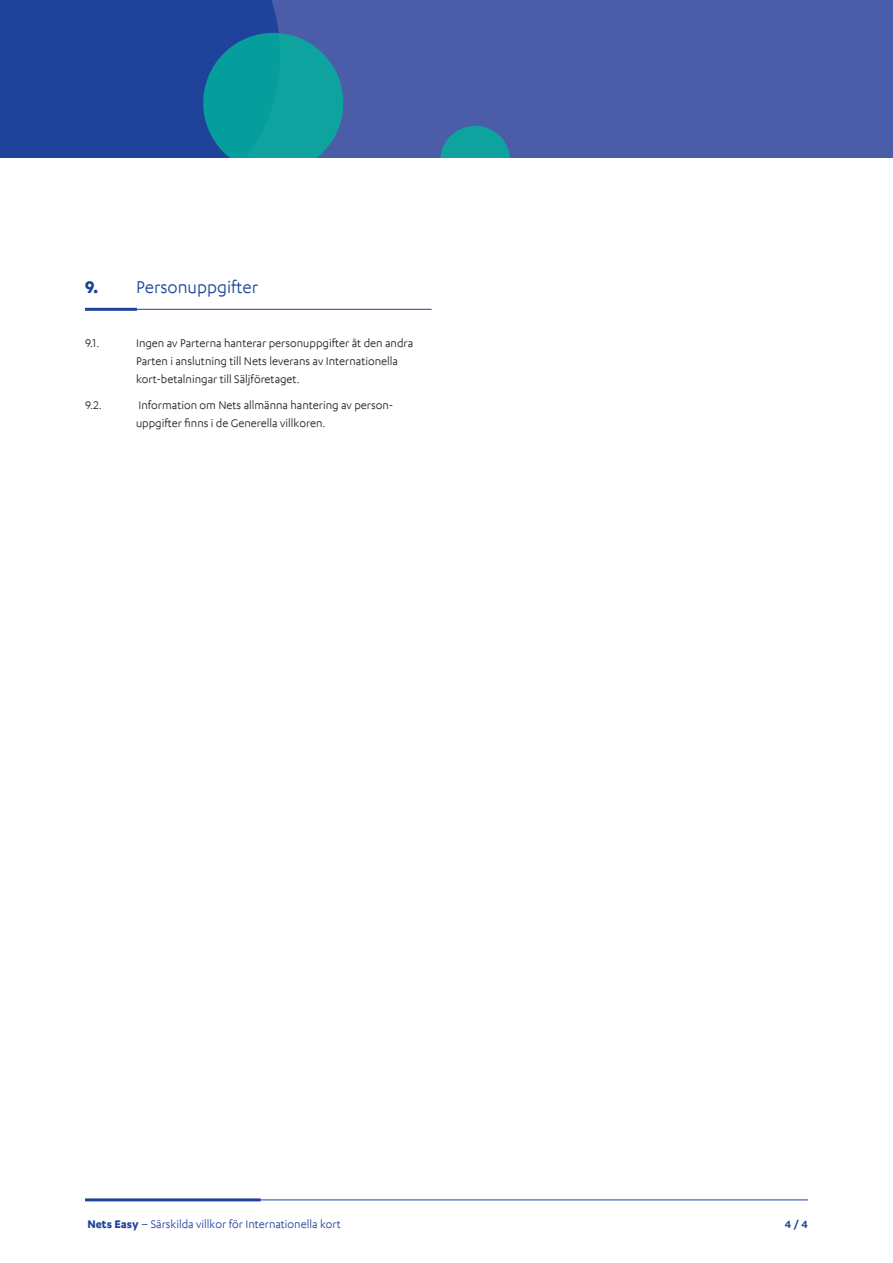
<style>
.page{position:relative;width:893px;height:1263px;background:#fff}
.page>*{position:absolute;margin:0;border:0;box-sizing:border-box;transform-origin:0 0}
.NETS-NEXI_Subhead_in{font:19.5px "Karbon App";color:#1f439b}
.NEXI_Body_EN{font:12.75px/18px "Karbon App";color:#231f20}
.t1{font:12.75px "Karbon App";color:#1f439b}
.t2{font:600 12px "Karbon App";color:#1f439b}
.s1{font-weight:700}
</style>
<div class="page">
<hr style="left:136px;top:1200px;width:672px;height:1px;background:#1f439b">
<hr style="left:85px;top:1198px;width:176px;height:3px;background:#1f439b">
<div style="left:0;top:0;width:893px;height:158px;background:#4b5da9"></div>
<div style="left:0;top:0;width:278px;height:158px;background:#1f439b"></div>
<svg style="left:440px;top:125px;width:70px;height:33px"></svg>
<svg style="left:195px;top:25px;width:149px;height:133px;background:#148a9e"></svg>
<hr style="left:85px;top:309px;width:347px;height:1px;background:#1f439b">
<hr style="left:85px;top:308px;width:52px;height:3px;background:#1f439b">
<p class="NETS-NEXI_Subhead_in" style="left:85px;top:276px;width:175px"><span class="s1">9.</span> Personuppgifter</p>
<p class="NEXI_Body_EN" style="left:85px;top:334px;width:16px">9.1.</p>
<p class="NEXI_Body_EN" style="left:136px;top:334px;width:279px">Ingen av Parterna hanterar personuppgifter åt den andra<br>Parten i anslutning till Nets leverans av Internationella kort-betalningar till Säljföretaget.</p>
<p class="NEXI_Body_EN" style="left:85px;top:396px;width:18px">9.2.</p>
<p class="NEXI_Body_EN" style="left:136px;top:396px;width:257px">Information om Nets allmänna hantering av person&shy;uppgifter finns i de Generella villkoren.</p>
<p class="t1" style="left:87px;top:1217px;width:255px"><span class="s1">Nets Easy</span> – Särskilda villkor för Internationella kort</p>
<p class="t2" style="left:785px;top:1217px;width:24px">4 / 4</p>
</div>
